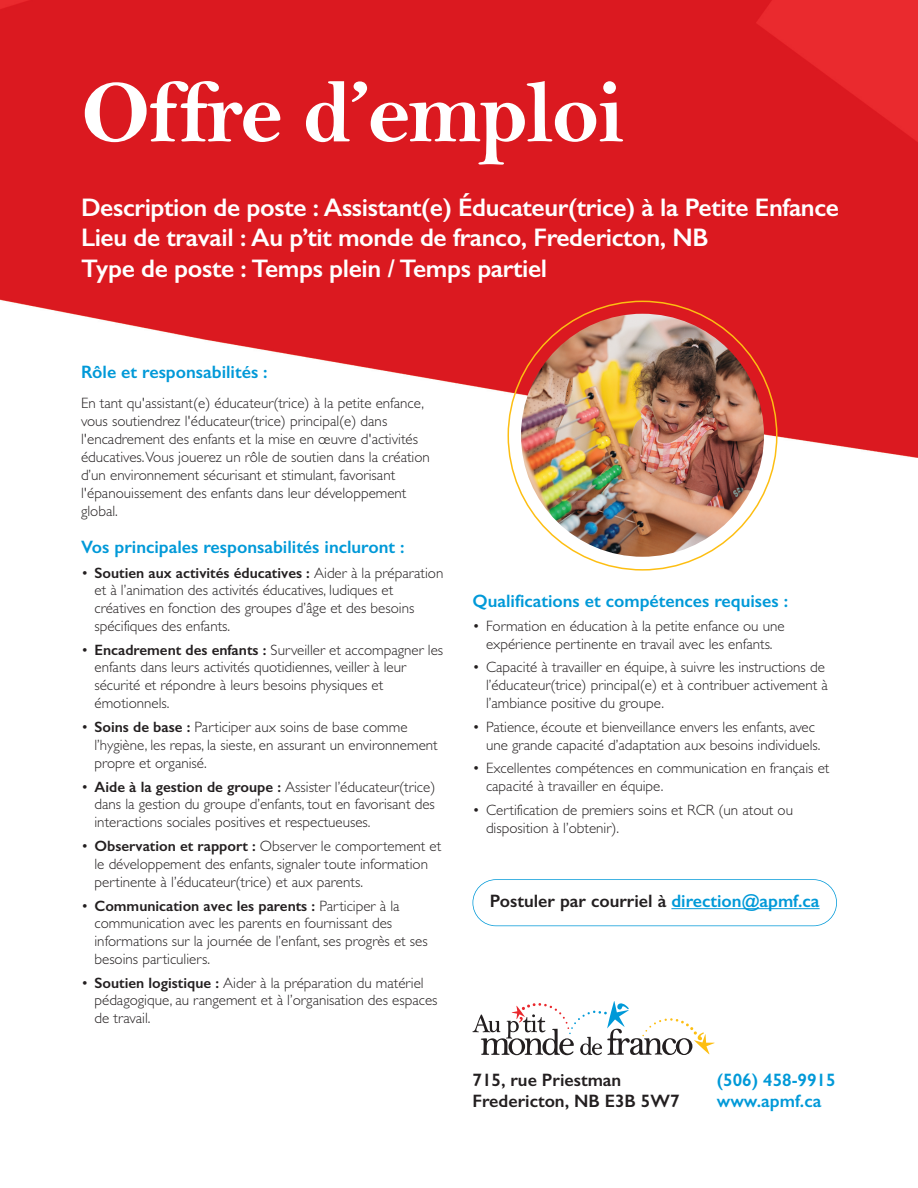
<style>
.page{position:relative;width:918px;height:1188px;background:#fff}
.page>*{position:absolute;margin:0;border:0;box-sizing:border-box;transform-origin:0 0}
.t1{font:90px "Bell MT Bold";letter-spacing:-.025em;color:#fff}
.t2{font:600 25.5px/30.6px "Gill Sans";letter-spacing:-.015em;color:#fff}
.t3{font:600 18px "Gill Sans";color:#0099d8}
.t4{font:600 18px "Gill Sans";color:#231f20}
.t5{font:300 15px/18px "Gill Sans";color:#231f20}
.s1{font-weight:600}
.s2{color:#0099d8}
</style>
<div class="page">
<img style="left:0;top:0;width:918px;height:457px">
<svg style="left:508px;top:301px;width:270px;height:270px"></svg>
<img style="left:521px;top:314px;width:243px;height:243px;border-radius:50%">
<svg style="left:472px;top:1001px;width:243px;height:54px"></svg>
<div style="left:472px;top:879px;width:365px;height:47px;border:2px solid #0099d8;border-radius:23px"></div>
<hr style="left:671px;top:908px;width:149px;height:1px;background:#0099d8">
<p class="t1" style="left:81px;top:57px;width:545px">Offre d’emploi</p>
<p class="t2" style="left:81px;top:195px;width:759px">Description de poste : Assistant(e) Éducateur(trice) à la Petite Enfance<br>Lieu de travail : Au p’tit monde de franco, Fredericton, NB<br>Type de poste : Temps plein / Temps partiel</p>
<p class="t3" style="left:81px;top:366px;width:188px">Rôle et responsabilités :</p>
<p class="t5" style="left:81px;top:395px;width:350px">En tant qu'assistant(e) éducateur(trice) à la petite enfance, vous soutiendrez l'éducateur(trice) principal(e) dans l'encadrement des enfants et la mise en œuvre d'activités éducatives.Vous jouerez un rôle de soutien dans la création d’un environnement sécurisant et stimulant, favorisant l'épanouissement des enfants dans leur développement global.</p>
<p class="t3" style="left:81px;top:540px;width:325px">Vos principales responsabilités incluront :</p>
<p class="t5" style="left:94px;top:565px;width:350px;text-indent:-14px">• <span class="s1">Soutien aux activités éducatives :</span> Aider à la préparation et à l’animation des activités éducatives, ludiques et créatives en fonction des groupes d’âge et des besoins spécifiques des enfants.</p>
<p class="t5" style="left:94px;top:643px;width:350px;text-indent:-14px">• <span class="s1">Encadrement des enfants :</span> Surveiller et accompagner les enfants dans leurs activités quotidiennes, veiller à leur sécurité et répondre à leurs besoins physiques et émotionnels.</p>
<p class="t5" style="left:94px;top:720px;width:345px;text-indent:-14px">• <span class="s1">Soins de base :</span> Participer aux soins de base comme l’hygiène, les repas, la sieste, en assurant un environnement propre et organisé.</p>
<p class="t5" style="left:94px;top:780px;width:342px;text-align:justify;text-indent:-14px">• <span class="s1">Aide à la gestion de groupe :</span> Assister l’éducateur(trice) dans la gestion du groupe d’enfants, tout en favorisant des interactions sociales positives et respectueuses.</p>
<p class="t5" style="left:94px;top:839px;width:348px;text-indent:-14px">• <span class="s1">Observation et rapport :</span> Observer le comportement et le développement des enfants, signaler toute information pertinente à l’éducateur(trice) et aux parents.</p>
<p class="t5" style="left:94px;top:898px;width:335px;text-indent:-14px">• <span class="s1">Communication avec les parents :</span> Participer à la communication avec les parents en fournissant des informations sur la journée de l’enfant, ses progrès et ses besoins particuliers.</p>
<p class="t5" style="left:94px;top:976px;width:345px;text-indent:-14px">• <span class="s1">Soutien logistique :</span> Aider à la préparation du matériel pédagogique, au rangement et à l’organisation des espaces de travail.</p>
<p class="t3" style="left:472px;top:594px;width:317px">Qualifications et compétences requises :</p>
<p class="t5" style="left:472px;top:619px;width:314px;text-align:center">• Formation en éducation à la petite enfance ou une expérience pertinente en travail avec les enfants.</p>
<p class="t5" style="left:486px;top:660px;width:343px;text-indent:-14px">• Capacité à travailler en équipe, à suivre les instructions de l’éducateur(trice) principal(e) et à contribuer activement à l’ambiance positive du groupe.</p>
<p class="t5" style="left:486px;top:719px;width:336px;text-indent:-14px">• Patience, écoute et bienveillance envers les enfants, avec une grande capacité d’adaptation aux besoins individuels.</p>
<p class="t5" style="left:486px;top:761px;width:345px;text-indent:-14px">• Excellentes compétences en communication en français et capacité à travailler en équipe.</p>
<p class="t5" style="left:486px;top:802px;width:309px;text-indent:-14px">• Certification de premiers soins et RCR (un atout ou disposition à l’obtenir).</p>
<p class="t4" style="left:490px;top:895px;width:331px">Postuler par courriel à <span class="s2">direction@apmf.ca</span></p>
<p class="t4" style="left:472px;top:1074px;width:150px">715, rue Priestman</p>
<p class="t3" style="left:717px;top:1074px;width:120px">(506) 458-9915</p>
<p class="t4" style="left:472px;top:1095px;width:209px">Fredericton, NB E3B 5W7</p>
<p class="t3" style="left:717px;top:1095px;width:106px">www.apmf.ca</p>
</div>
